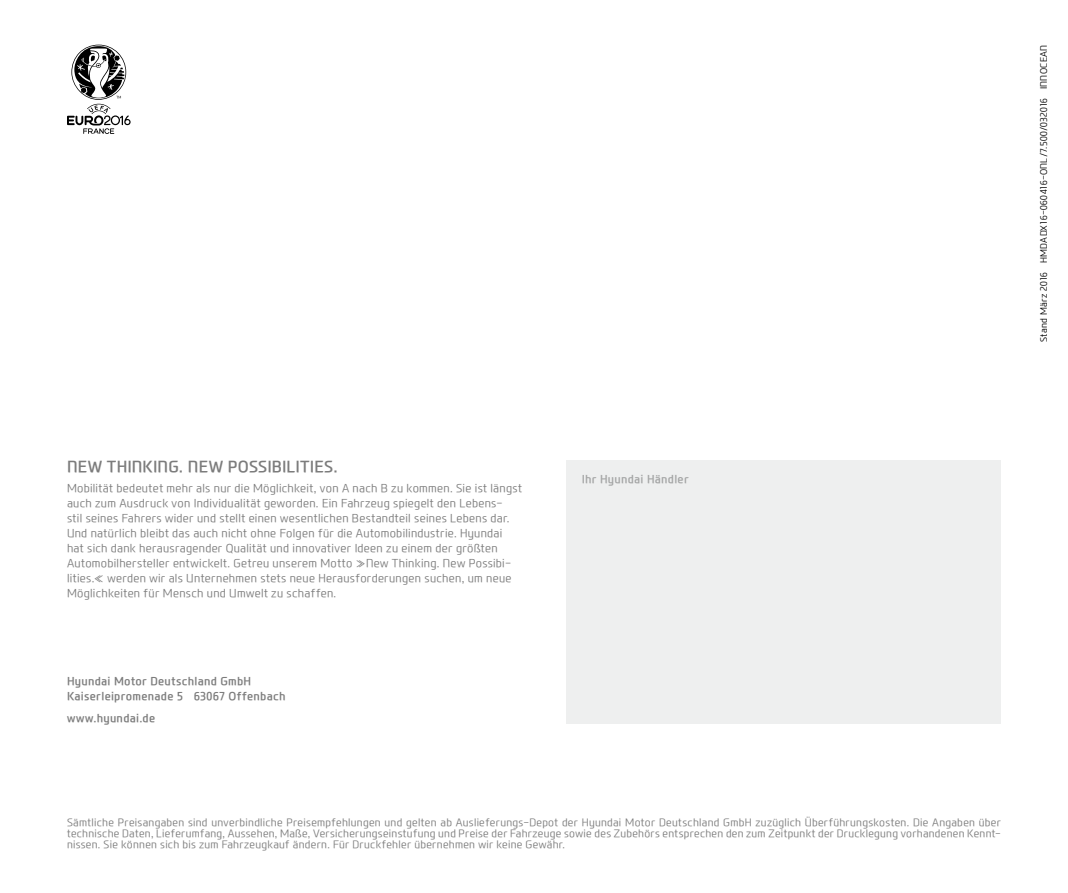
<style>
.page{position:relative;width:1068px;height:893px;background:#fff}
.page>*{position:absolute;margin:0;border:0;box-sizing:border-box;transform-origin:0 0}
.t1{font:700 15.75px "Modern H";letter-spacing:.005em;color:#7c7c7c}
.t2{font:300 11.25px/15px "Modern H";letter-spacing:.025em;color:#7c7c7c}
.t3{font:700 11.25px/15px "Modern H";letter-spacing:.025em;color:#7c7c7c}
.t4{font:700 11.25px "Modern H";letter-spacing:.02em;color:#a4a5a5}
.t5{font:300 10.5px/11.2px "Modern H";letter-spacing:.025em;color:#7c7c7c;text-align:justify}
.t6{font:300 9px "Modern H";letter-spacing:.03em;color:#000}
</style>
<div class="page">
<div style="left:567px;top:460px;width:433px;height:264px;background:#eeefef"></div>
<svg style="left:67px;top:45px;width:63px;height:89px"></svg>
<p class="t6" style="left:1037px;top:342px;width:299px;rotate:-90deg">Stand März 2016 HMDADX16-060416-ONL/7.500/032016 INNOCEAN</p>
<h1 class="t1" style="left:67px;top:455px;width:272px">NEW THINKING. NEW POSSIBILITIES.</h1>
<p class="t2" style="left:67px;top:480px;width:456px">Mobilität bedeutet mehr als nur die Möglichkeit, von A nach B zu kommen. Sie ist längst auch zum Ausdruck von Individualität geworden. Ein Fahrzeug spiegelt den Lebens-<br>stil seines Fahrers wider und stellt einen wesentlichen Bestandteil seines Lebens dar.<br>Und natürlich bleibt das auch nicht ohne Folgen für die Automobilindustrie. Hyundai<br>hat sich dank herausragender Qualität und innovativer Ideen zu einem der größten Automobilhersteller entwickelt. Getreu unserem Motto »New Thinking. New Possibi&shy;lities.« werden wir als Unternehmen stets neue Herausforderungen suchen, um neue Möglichkeiten für Mensch und Umwelt zu schaffen.</p>
<p class="t3" style="left:67px;top:674px;width:220px">Hyundai Motor Deutschland GmbH<br>Kaiserleipromenade 5 63067 Offenbach</p>
<p class="t3" style="left:67px;top:710px;width:90px">www.hyundai.de</p>
<p class="t4" style="left:581px;top:472px;width:108px">Ihr Hyundai Händler</p>
<p class="t5" style="left:67px;top:816px;width:935px">Sämtliche Preisangaben sind unverbindliche Preisempfehlungen und gelten ab Auslieferungs-Depot der Hyundai Motor Deutschland GmbH zuzüglich Überführungskosten. Die Angaben über technische Daten, Lieferumfang, Aussehen, Maße, Versicherungseinstufung und Preise der Fahrzeuge sowie des Zubehörs entsprechen den zum Zeitpunkt der Drucklegung vorhandenen Kennt&shy;nissen. Sie können sich bis zum Fahrzeugkauf ändern. Für Druckfehler übernehmen wir keine Gewähr.</p>
</div>
